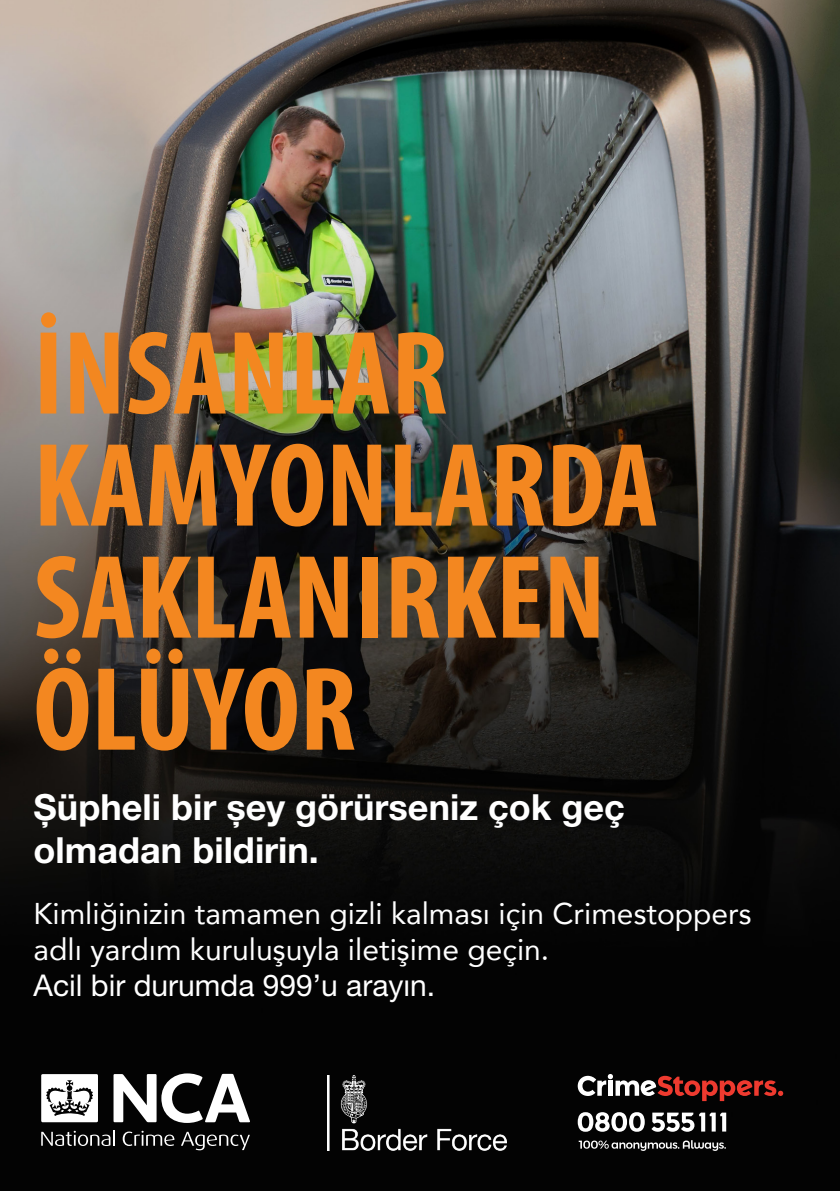
<style>
.page{position:relative;width:840px;height:1191px;background:#fff}
.page>*{position:absolute;margin:0;border:0;box-sizing:border-box;transform-origin:0 0}
.Heading_1{font:700 condensed 120px/112px "Myriad Pro";color:#f38720}
.Intro_text{font:700 36px/43.2px "Helvetica Neue LT Pro";color:#fff}
.Body_copy{font:30px/36px "Avenir";color:#fff}
.s1{font-family:"Helvetica Neue LT Pro"}
</style>
<div class="page">
<img style="left:0;top:0;width:839px;height:1191px">
<svg style="left:577px;top:1112px;width:67px;height:19px"></svg>
<svg style="left:651px;top:1112px;width:74px;height:19px"></svg>
<svg style="left:578px;top:1140px;width:147px;height:10px"></svg>
<svg style="left:577px;top:1074px;width:205px;height:27px;background:#58312e"></svg>
<svg style="left:113px;top:1073px;width:137px;height:50px"></svg>
<svg style="left:41px;top:1074px;width:57px;height:48px"></svg>
<svg style="left:41px;top:1129px;width:74px;height:17px"></svg>
<svg style="left:123px;top:1130px;width:51px;height:16px"></svg>
<svg style="left:181px;top:1131px;width:69px;height:19px"></svg>
<img style="left:327px;top:1075px;width:179px;height:75px">
<p class="Heading_1" style="left:34px;top:315px;width:625px">İNSANLAR<br>KAMYONLARDA<br>SAKLANIRKEN<br>ÖLÜYOR</p>
<p class="Intro_text" style="left:34px;top:784px;width:592px">Şüpheli bir şey görürseniz çok geç olmadan bildirin.</p>
<p class="Body_copy" style="left:34px;top:895px;width:719px">Kimliğinizin tamamen gizli kalması için Crimestoppers adlı yardım kuruluşuyla iletişime geçin.<br><span class="s1">Acil bir durumda 999’u arayın.</span></p>
</div>
